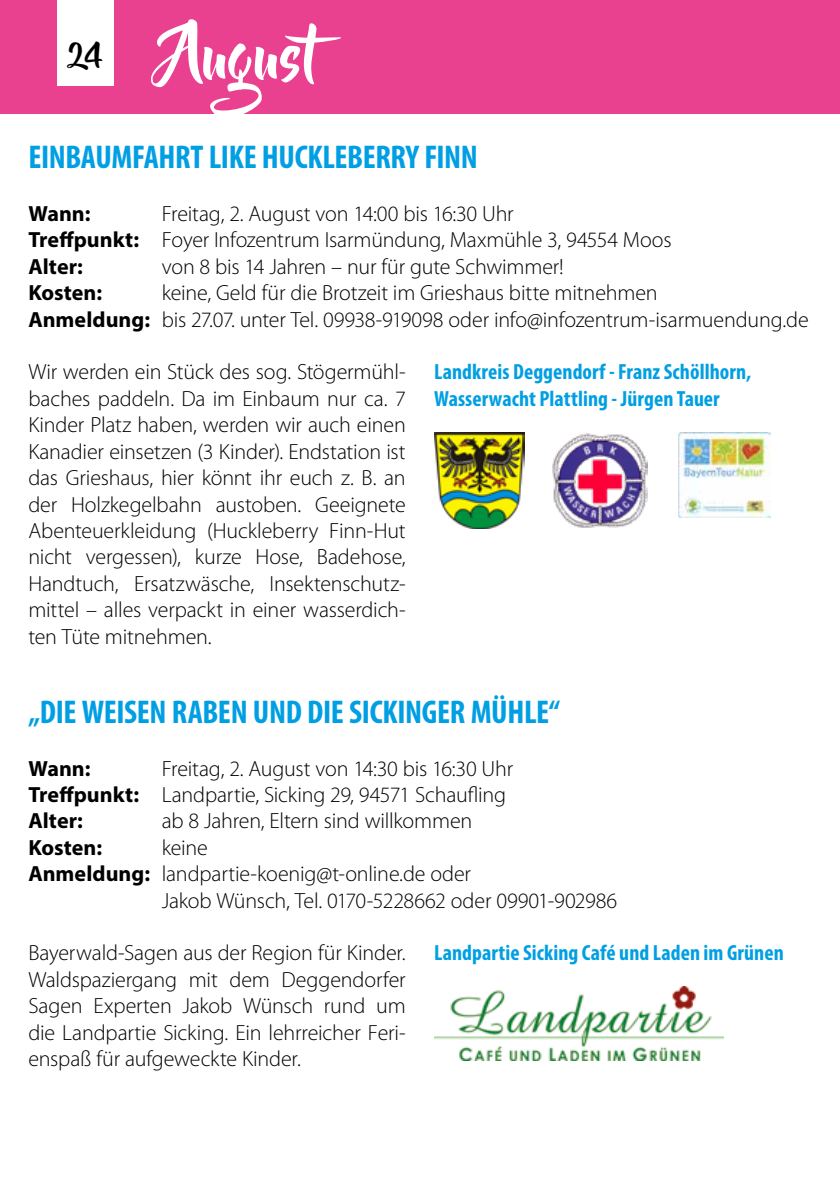
<style>
.page{position:relative;width:840px;height:1191px;background:#fff}
.page>*{position:absolute;margin:0;border:0;box-sizing:border-box;transform-origin:0 0}
.t1{font:60px "Beyond The Mountains";color:#fff}
.t2{font:700 condensed 33px "Myriad Pro";letter-spacing:-.01em;color:#009fe3}
.t3{font:300 22px/26.4px "Myriad Pro";letter-spacing:-.01em;color:#000}
.t4{font:700 condensed 22px/26.4px "Myriad Pro";letter-spacing:.005em;color:#009fe3}
.t5{font:700 22px "Myriad Pro";color:#000}
.s1{font-weight:700}
</style>
<div class="page">
<div style="left:0;top:0;width:839px;height:113px;background:#e94190"></div>
<div style="left:57px;top:0;width:56px;height:85px;background:#fff"></div>
<img style="left:434px;top:432px;width:90px;height:97px">
<img style="left:552px;top:433px;width:95px;height:95px">
<img style="left:678px;top:432px;width:92px;height:85px">
<img style="left:434px;top:987px;width:289px;height:73px">
<h1 class="t1" style="left:67px;top:23px;width:292px"><sup>24</sup> August</h1>
<h2 class="t2" style="left:28px;top:137px;width:451px">EINBAUMFAHRT LIKE HUCKLEBERRY FINN</h2>
<p class="t5" style="left:28px;top:199px;width:64px">Wann:</p>
<p class="t3" style="left:28px;top:200px;width:644px;text-indent:133px">Freitag, 2. August von 14:00 bis 16:30 Uhr<br><span class="s1">Treffpunkt:</span> Foyer Infozentrum Isarmündung, Maxmühle 3, 94554 Moos<br><span class="s1">Alter:</span></p>
<p class="t3" style="left:162px;top:253px;width:403px">von 8 bis 14 Jahren – nur für gute Schwimmer!</p>
<p class="t3" style="left:28px;top:279px;width:781px;text-indent:133px">keine, Geld für die Brotzeit im Grieshaus bitte mitnehmen<br><span class="s1">Anmeldung:</span> bis 27.07. unter Tel. 09938-919098 oder info@infozentrum-isarmuendung.de</p>
<p class="t3" style="left:28px;top:359px;width:379px;text-align:justify">Wir werden ein Stück des sog. Stögermühl&shy;baches paddeln. Da im Einbaum nur ca. 7<br>Kinder Platz haben, werden wir auch einen Kanadier einsetzen (3 Kinder). Endstation ist das Grieshaus, hier könnt ihr euch z. B. an der Holzkegelbahn austoben. Geeignete Abenteuerkleidung (Huckleberry Finn-Hut nicht vergessen), kurze Hose, Badehose, Handtuch, Ersatzwäsche, Insektenschutz&shy;mittel – alles verpackt in einer wasserdich&shy;ten Tüte mitnehmen.</p>
<p class="t4" style="left:434px;top:358px;width:318px">Landkreis Deggendorf - Franz Schöllhorn,<br>Wasserwacht Plattling - Jürgen Tauer</p>
<p class="t5" style="left:28px;top:278px;width:75px">Kosten:</p>
<h2 class="t2" style="left:28px;top:691px;width:532px">„DIE WEISEN RABEN UND DIE SICKINGER MÜHLE“</h2>
<p class="t5" style="left:28px;top:754px;width:64px">Wann:</p>
<p class="t3" style="left:28px;top:755px;width:486px;text-indent:133px">Freitag, 2. August von 14:30 bis 16:30 Uhr<br><span class="s1">Treffpunkt:</span> Landpartie, Sicking 29, 94571 Schaufling<br><span class="s1">Alter:</span></p>
<p class="t3" style="left:162px;top:807px;width:312px">ab 8 Jahren, Eltern sind willkommen</p>
<p class="t5" style="left:28px;top:833px;width:75px">Kosten:</p>
<p class="t3" style="left:162px;top:834px;width:48px">keine</p>
<p class="t3" style="left:28px;top:860px;width:444px"><span class="s1">Anmeldung:</span> landpartie-koenig@t-online.de oder</p>
<p class="t3" style="left:162px;top:887px;width:457px">Jakob Wünsch, Tel. 0170-5228662 oder 09901-902986</p>
<p class="t3" style="left:28px;top:939px;width:379px;text-align:justify">Bayerwald-Sagen aus der Region für Kinder.<br>Waldspaziergang mit dem Deggendorfer Sagen Experten Jakob Wünsch rund um die Landpartie Sicking. Ein lehrreicher Feri&shy;enspaß für aufgeweckte Kinder.</p>
<p class="t4" style="left:434px;top:939px;width:351px">Landpartie Sicking Café und Laden im Grünen</p>
</div>
